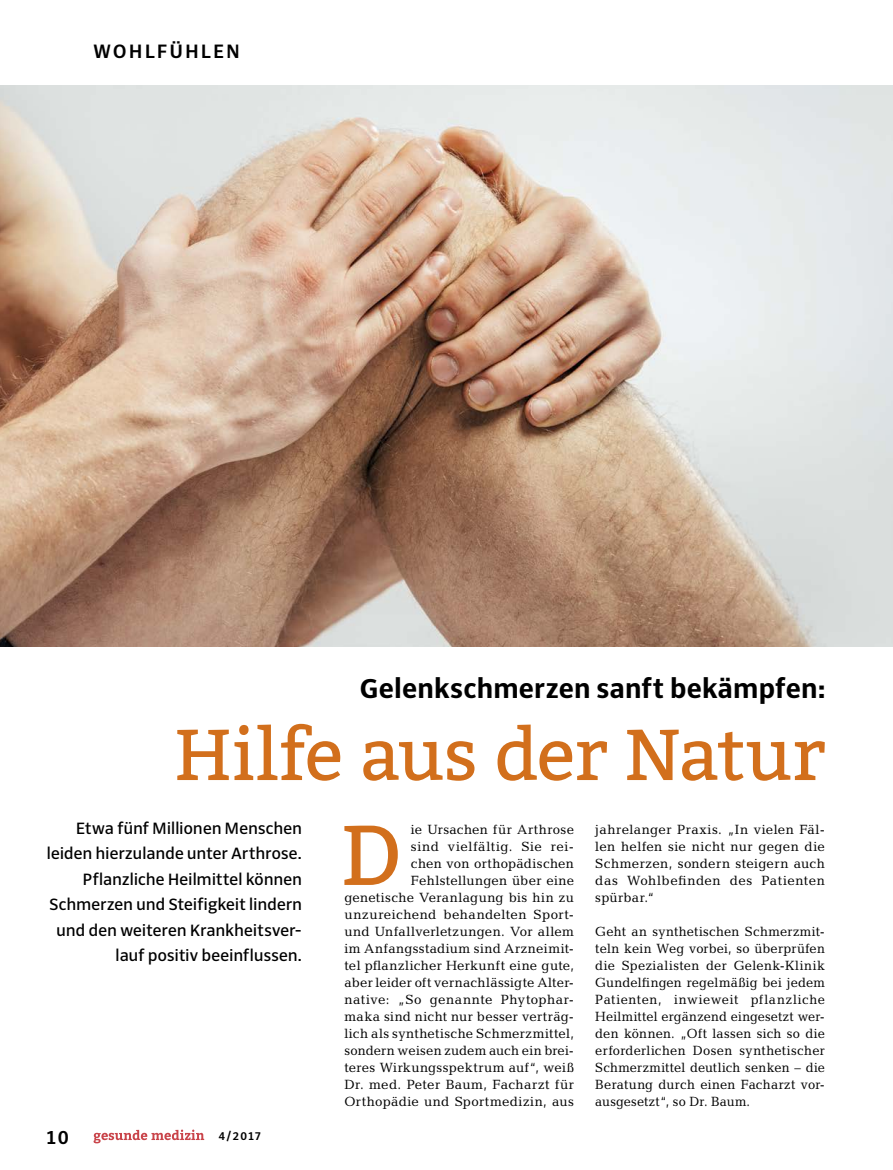
<style>
.page{position:relative;width:893px;height:1170px;background:#fff}
.page>*{position:absolute;margin:0;border:0;box-sizing:border-box;transform-origin:0 0}
.t1{font:84.6px "Bitter";color:#d26f1c}
.t2{font:72px "Bitter";letter-spacing:-.01em;color:#d26f1c}
.t3{font:700 30px "S Zo Sans";letter-spacing:.03em;color:#000}
.t4{font:500 21.3px "S Zo Sans";letter-spacing:.12em;color:#000}
.t5{font:18px/25.5px "S Zo Sans";letter-spacing:.02em;color:#000;text-align:right}
.t6{font:13.5px/17px "Candida Std";letter-spacing:.025em;color:#000;text-align:right}
.t7{font:13.5px/17px "Candida Std";letter-spacing:.025em;color:#000;text-align:justify;scale:.96 1}
.t8{font:500 12.75px "S Zo Sans";color:#000}
</style>
<div class="page">
<img style="left:0;top:85px;width:893px;height:561px">
<svg style="left:94px;top:1129px;width:110px;height:14px"></svg>
<h3 class="t4" style="left:94px;top:39px;width:148px">WOHLFÜHLEN</h3>
<h3 class="t3" style="left:360px;top:671px;width:467px">Gelenkschmerzen sanft bekämpfen:</h3>
<h2 class="t2" style="left:174px;top:703px;width:653px">Hilfe aus der Natur</h2>
<h3 class="t5" style="left:47px;top:815px;width:257px">Etwa fünf Millionen Menschen leiden hierzulande unter Arthrose.<br>Pflanzliche Heilmittel können<br>Schmerzen und Steifigkeit lindern und den weiteren Krankheitsver&shy;lauf positiv beeinflussen.</h3>
<h3 class="t4" style="left:47px;top:1125px;width:24px">10</h3>
<p class="t8" style="left:219px;top:1128px;width:43px">4/2017</p>
<p class="t6" style="left:344px;top:820px;width:231px">ie Ursachen für Arthrose<br>sind vielfältig. Sie rei-<br>chen von orthopädischen Fehlstellungen über eine genetische Veranlagung bis hin zu unzureichend behandelten Sport&shy;und Unfallverletzungen. Vor allem im Anfangsstadium sind Arzneimit&shy;tel pflanzlicher Herkunft eine gute, aber leider oft vernachlässigte Alter&shy;native: „So genannte Phytophar&shy;maka sind nicht nur besser verträg&shy;lich als synthetische Schmerzmittel, sondern weisen zudem auch ein brei&shy;teres Wirkungsspektrum auf“, weiß Dr. med. Peter Baum, Facharzt für Orthopädie und Sportmedizin, aus</p>
<p class="t6" style="left:595px;top:820px;width:231px;text-align:justify">jahrelanger Praxis. „In vielen Fäl&shy;len helfen sie nicht nur gegen die Schmerzen, sondern steigern auch das Wohlbefinden des Patienten spürbar.“</p>
<h1 class="t1" style="left:341px;top:794px;width:63px">D</h1>
<p class="t7" style="left:595px;top:922px;width:241px">Geht an synthetischen Schmerzmit&shy;teln kein Weg vorbei, so überprüfen die Spezialisten der Gelenk-Klinik Gundelfingen regelmäßig bei jedem Patienten, inwieweit pflanzliche Heilmittel ergänzend eingesetzt wer&shy;den können. „Oft lassen sich so die erforderlichen Dosen synthetischer Schmerzmittel deutlich senken – die Beratung durch einen Facharzt vor&shy;ausgesetzt“, so Dr. Baum.</p>
</div>
